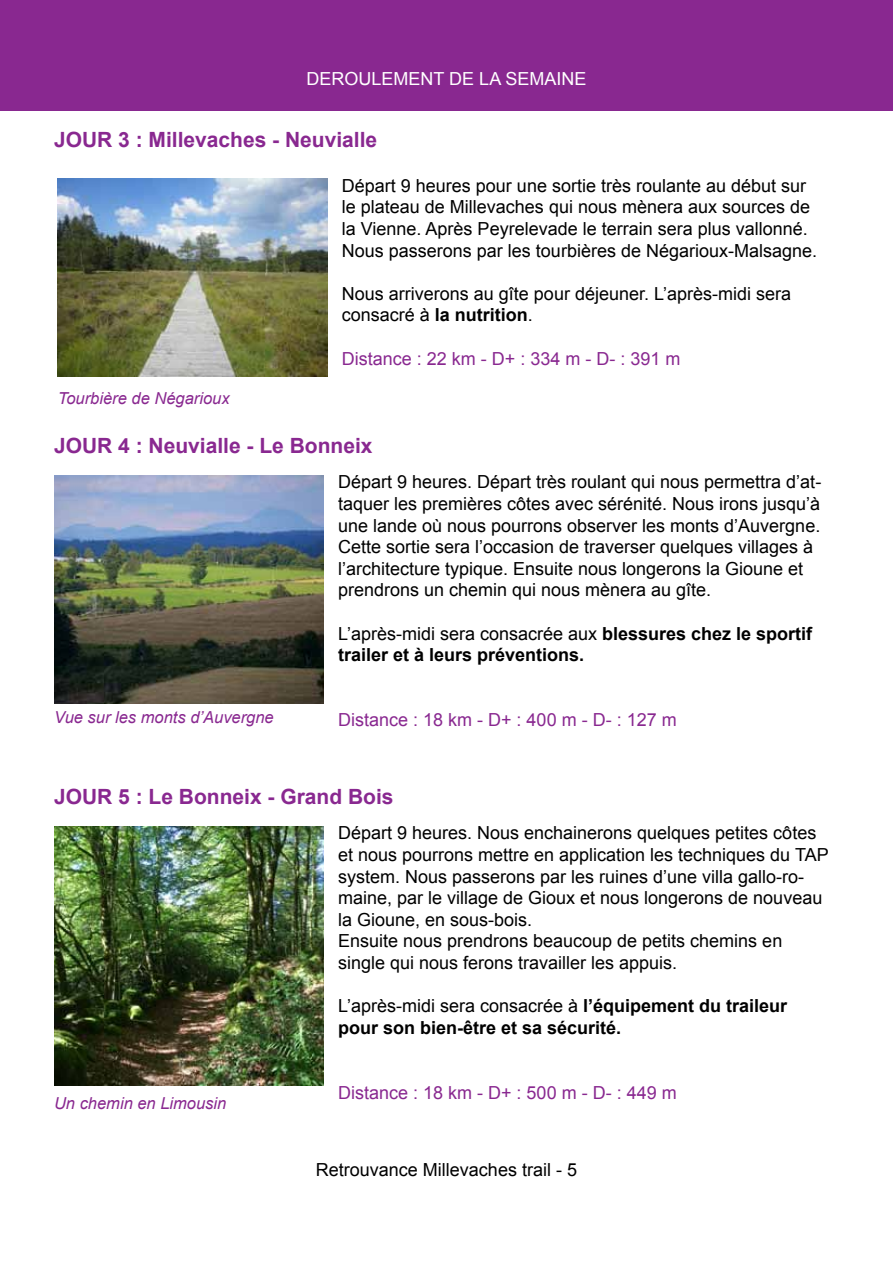
<style>
.page{position:relative;width:893px;height:1263px;background:#fff}
.page>*{position:absolute;margin:0;border:0;box-sizing:border-box;transform-origin:0 0}
.t1{font:700 21px "Arial";color:#892890}
.t2{font:18px/21.6px "Arial";color:#000}
.t3{font:700 18px/21.6px "Arial";color:#000}
.t4{font:18px "Arial";color:#892890}
.t5{font:18px "Arial";color:#fff}
.t6{font:italic 16.5px "Arial";color:#892890}
.s1{font-weight:700}
.s2{font-weight:400}
</style>
<div class="page">
<div style="left:0;top:0;width:893px;height:111px;background:#892890"></div>
<img style="left:58px;top:179px;width:269px;height:197px">
<img style="left:54px;top:475px;width:269px;height:229px">
<img style="left:54px;top:826px;width:269px;height:259px">
<p class="t5" style="left:307px;top:67px;width:281px">DEROULEMENT DE LA SEMAINE</p>
<p class="t1" style="left:54px;top:126px;width:325px">JOUR 3 : Millevaches - Neuvialle</p>
<p class="t2" style="left:342px;top:175px;width:477px">Départ 9 heures pour une sortie très roulante au début sur le plateau de Millevaches qui nous mènera aux sources de la Vienne. Après Peyrelevade le terrain sera plus vallonné.<br>Nous passerons par les tourbières de Négarioux-Malsagne.</p>
<p class="t2" style="left:342px;top:283px;width:451px">Nous arriverons au gîte pour déjeuner. L’après-midi sera consacré à <span class="s1">la nutrition</span>.</p>
<p class="t4" style="left:342px;top:346px;width:340px">Distance : 22 km - D+ : 334 m - D- : 391 m</p>
<p class="t6" style="left:58px;top:388px;width:173px">Tourbière de Négarioux</p>
<p class="t1" style="left:54px;top:431px;width:320px">JOUR 4 : Neuvialle - Le Bonneix</p>
<p class="t2" style="left:338px;top:471px;width:485px">Départ 9 heures. Départ très roulant qui nous permettra d’at&shy;taquer les premières côtes avec sérénité. Nous irons jusqu’à une lande où nous pourrons observer les monts d’Auvergne.<br>Cette sortie sera l’occasion de traverser quelques villages à l’architecture typique. Ensuite nous longerons la Gioune et prendrons un chemin qui nous mènera au gîte.</p>
<p class="t3" style="left:338px;top:623px;width:476px"><span class="s2">L’après-midi sera consacrée aux</span> blessures chez le sportif trailer et à leurs préventions.</p>
<p class="t6" style="left:54px;top:706px;width:221px">Vue sur les monts d’Auvergne</p>
<p class="t4" style="left:338px;top:708px;width:340px">Distance : 18 km - D+ : 400 m - D- : 127 m</p>
<p class="t1" style="left:54px;top:782px;width:341px">JOUR 5 : Le Bonneix - Grand Bois</p>
<p class="t2" style="left:338px;top:822px;width:492px">Départ 9 heures. Nous enchainerons quelques petites côtes et nous pourrons mettre en application les techniques du TAP system. Nous passerons par les ruines d’une villa gallo-ro&shy;maine, par le village de Gioux et nous longerons de nouveau la Gioune, en sous-bois.<br>Ensuite nous prendrons beaucoup de petits chemins en single qui nous ferons travailler les appuis.</p>
<p class="t3" style="left:338px;top:996px;width:451px"><span class="s2">L’après-midi sera consacrée à</span> l’équipement du traileur pour son bien-être et sa sécurité.</p>
<p class="t6" style="left:54px;top:1093px;width:174px">Un chemin en Limousin</p>
<p class="t4" style="left:338px;top:1080px;width:340px">Distance : 18 km - D+ : 500 m - D- : 449 m</p>
<p class="t2" style="left:316px;top:1159px;width:263px">Retrouvance Millevaches trail - 5</p>
</div>
